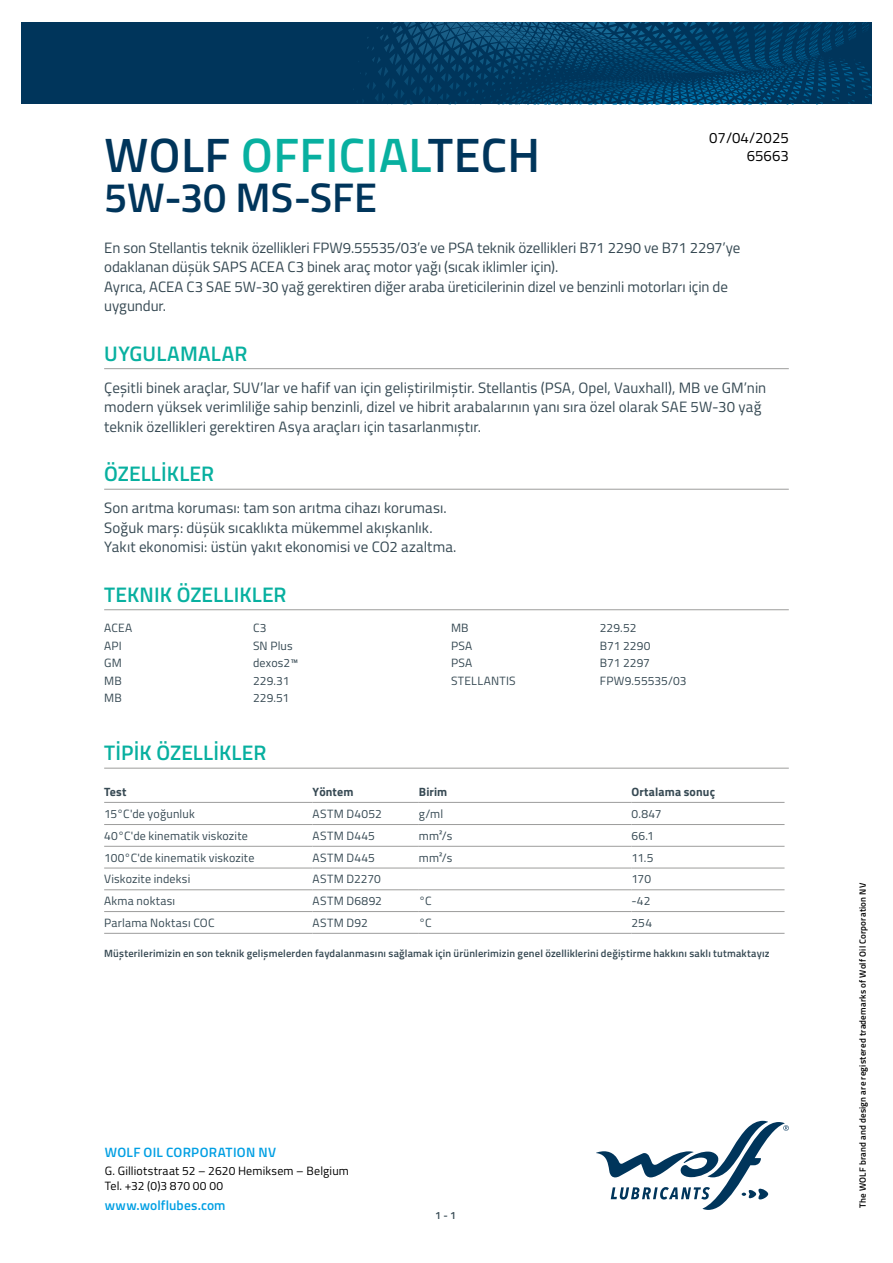
<style>
.page{position:relative;width:893px;height:1263px;background:#fff}
.page>*{position:absolute;margin:0;border:0;box-sizing:border-box;transform-origin:0 0}
.t1{font:600 48.3px "Titillium";letter-spacing:.01em;color:#00355b}
.t2{font:600 41.4px "Titillium";color:#00355b}
.t3{font:600 21px "Titillium";letter-spacing:.005em;color:#08b0a0}
.t4{font:15px/19.5px "Titillium";letter-spacing:.005em;color:#364953}
.t5{font:15px/18px "Titillium";color:#000;text-align:right}
.t6{font:600 13.5px "Titillium";letter-spacing:.015em;color:#009fe3}
.t7{font:12px "Titillium";letter-spacing:.015em;color:#364953}
.t8{font:12px/14.4px "Titillium";letter-spacing:.015em;color:#000}
.t9{font:700 12px "Titillium";letter-spacing:.015em;color:#364953}
.t10{font:600 10.5px "Titillium";letter-spacing:.02em;color:#364953}
.t11{font:600 9px "Titillium";letter-spacing:.025em;color:#000}
.s1{color:#08b0a0}
</style>
<div class="page">
<svg style="left:596px;top:1121px;width:193px;height:89px"></svg>
<svg style="left:21px;top:22px;width:851px;height:82px;fill:#00355b"></svg>
<hr style="left:104px;top:368px;width:685px;height:1px;background:#9d9d9c">
<hr style="left:104px;top:489px;width:685px;height:1px;background:#9d9d9c">
<hr style="left:104px;top:609px;width:685px;height:1px;background:#9d9d9c">
<hr style="left:104px;top:768px;width:685px;height:1px;background:#9d9d9c">
<hr style="left:104px;top:802px;width:209px;height:1px;background:#9d9d9c">
<hr style="left:313px;top:802px;width:106px;height:1px;background:#9d9d9c">
<hr style="left:419px;top:802px;width:212px;height:1px;background:#9d9d9c">
<hr style="left:631px;top:802px;width:153px;height:1px;background:#9d9d9c">
<hr style="left:104px;top:824px;width:209px;height:1px;background:#9d9d9c">
<hr style="left:313px;top:824px;width:106px;height:1px;background:#9d9d9c">
<hr style="left:419px;top:824px;width:212px;height:1px;background:#9d9d9c">
<hr style="left:631px;top:824px;width:153px;height:1px;background:#9d9d9c">
<hr style="left:104px;top:846px;width:209px;height:1px;background:#9d9d9c">
<hr style="left:313px;top:846px;width:106px;height:1px;background:#9d9d9c">
<hr style="left:419px;top:846px;width:212px;height:1px;background:#9d9d9c">
<hr style="left:631px;top:846px;width:153px;height:1px;background:#9d9d9c">
<hr style="left:104px;top:868px;width:209px;height:1px;background:#9d9d9c">
<hr style="left:313px;top:868px;width:106px;height:1px;background:#9d9d9c">
<hr style="left:419px;top:868px;width:212px;height:1px;background:#9d9d9c">
<hr style="left:631px;top:868px;width:153px;height:1px;background:#9d9d9c">
<hr style="left:104px;top:889px;width:209px;height:1px;background:#9d9d9c">
<hr style="left:313px;top:889px;width:106px;height:1px;background:#9d9d9c">
<hr style="left:419px;top:889px;width:212px;height:1px;background:#9d9d9c">
<hr style="left:631px;top:889px;width:153px;height:1px;background:#9d9d9c">
<hr style="left:104px;top:911px;width:209px;height:1px;background:#9d9d9c">
<hr style="left:313px;top:911px;width:106px;height:1px;background:#9d9d9c">
<hr style="left:419px;top:911px;width:212px;height:1px;background:#9d9d9c">
<hr style="left:631px;top:911px;width:153px;height:1px;background:#9d9d9c">
<hr style="left:104px;top:933px;width:209px;height:1px;background:#9d9d9c">
<hr style="left:313px;top:933px;width:106px;height:1px;background:#9d9d9c">
<hr style="left:419px;top:933px;width:212px;height:1px;background:#9d9d9c">
<hr style="left:631px;top:933px;width:153px;height:1px;background:#9d9d9c">
<p class="t5" style="left:709px;top:128px;width:81px">07/04/2025<br>65663</p>
<h1 class="t1" style="left:104px;top:118px;width:437px">WOLF <span class="s1">OFFICIAL</span>TECH</h1>
<h2 class="t2" style="left:104px;top:166px;width:274px">5W-30 MS-SFE</h2>
<p class="t4" style="left:104px;top:237px;width:638px">En son Stellantis teknik özellikleri FPW9.55535/03’e ve PSA teknik özellikleri B71 2290 ve B71 2297’ye odaklanan düşük SAPS ACEA C3 binek araç motor yağı (sıcak iklimler için).<br>Ayrıca, ACEA C3 SAE 5W-30 yağ gerektiren diğer araba üreticilerinin dizel ve benzinli motorları için de uygundur.</p>
<h3 class="t3" style="left:104px;top:337px;width:145px">UYGULAMALAR</h3>
<p class="t4" style="left:104px;top:377px;width:664px">Çeşitli binek araçlar, SUV’lar ve hafif van için geliştirilmiştir. Stellantis (PSA, Opel, Vauxhall), MB ve GM’nin modern yüksek verimliliğe sahip benzinli, dizel ve hibrit arabalarının yanı sıra özel olarak SAE 5W-30 yağ teknik özellikleri gerektiren Asya araçları için tasarlanmıştır.</p>
<h3 class="t3" style="left:104px;top:458px;width:111px">ÖZELLİKLER</h3>
<p class="t4" style="left:104px;top:498px;width:354px">Son arıtma koruması: tam son arıtma cihazı koruması.<br>Soğuk marş: düşük sıcaklıkta mükemmel akışkanlık.<br>Yakıt ekonomisi: üstün yakıt ekonomisi ve CO2 azaltma.</p>
<h3 class="t3" style="left:104px;top:578px;width:184px">TEKNIK ÖZELLIKLER</h3>
<p class="t7" style="left:104px;top:619px;width:30px">ACEA</p>
<p class="t7" style="left:253px;top:619px;width:15px">C3</p>
<p class="t7" style="left:104px;top:637px;width:19px">API</p>
<p class="t7" style="left:253px;top:637px;width:41px">SN Plus</p>
<p class="t7" style="left:104px;top:654px;width:19px">GM</p>
<p class="t7" style="left:253px;top:654px;width:47px">dexos2™</p>
<p class="t7" style="left:104px;top:672px;width:19px">MB</p>
<p class="t7" style="left:253px;top:672px;width:38px">229.31</p>
<p class="t7" style="left:104px;top:689px;width:19px">MB</p>
<p class="t7" style="left:253px;top:689px;width:38px">229.51</p>
<p class="t7" style="left:451px;top:619px;width:19px">MB</p>
<p class="t7" style="left:600px;top:619px;width:38px">229.52</p>
<p class="t7" style="left:451px;top:637px;width:23px">PSA</p>
<p class="t7" style="left:600px;top:637px;width:52px">B71 2290</p>
<p class="t7" style="left:451px;top:654px;width:23px">PSA</p>
<p class="t7" style="left:600px;top:654px;width:52px">B71 2297</p>
<p class="t7" style="left:451px;top:672px;width:66px">STELLANTIS</p>
<p class="t7" style="left:600px;top:672px;width:88px">FPW9.55535/03</p>
<h3 class="t3" style="left:104px;top:737px;width:164px">TİPİK ÖZELLİKLER</h3>
<p class="t9" style="left:104px;top:783px;width:24px">Test</p>
<p class="t9" style="left:313px;top:783px;width:42px">Yöntem</p>
<p class="t9" style="left:419px;top:783px;width:30px">Birim</p>
<p class="t9" style="left:631px;top:783px;width:85px">Ortalama sonuç</p>
<p class="t7" style="left:104px;top:805px;width:92px">15°C'de yoğunluk</p>
<p class="t7" style="left:313px;top:805px;width:71px">ASTM D4052</p>
<p class="t7" style="left:419px;top:805px;width:26px">g/ml</p>
<p class="t7" style="left:631px;top:805px;width:31px">0.847</p>
<p class="t7" style="left:104px;top:827px;width:145px">40°C'de kinematik viskozite</p>
<p class="t7" style="left:313px;top:827px;width:64px">ASTM D445</p>
<p class="t7" style="left:419px;top:827px;width:35px">mm²/s</p>
<p class="t7" style="left:631px;top:827px;width:24px">66.1</p>
<p class="t7" style="left:104px;top:849px;width:152px">100°C'de kinematik viskozite</p>
<p class="t7" style="left:313px;top:849px;width:64px">ASTM D445</p>
<p class="t7" style="left:419px;top:849px;width:35px">mm²/s</p>
<p class="t7" style="left:631px;top:849px;width:23px">11.5</p>
<p class="t7" style="left:104px;top:870px;width:88px">Viskozite indeksi</p>
<p class="t7" style="left:313px;top:870px;width:70px">ASTM D2270</p>
<p class="t7" style="left:631px;top:870px;width:21px">170</p>
<p class="t7" style="left:104px;top:892px;width:73px">Akma noktası</p>
<p class="t7" style="left:313px;top:892px;width:71px">ASTM D6892</p>
<p class="t7" style="left:419px;top:892px;width:14px">°C</p>
<p class="t7" style="left:631px;top:892px;width:20px">-42</p>
<p class="t7" style="left:104px;top:914px;width:112px">Parlama Noktası COC</p>
<p class="t7" style="left:313px;top:914px;width:57px">ASTM D92</p>
<p class="t7" style="left:419px;top:914px;width:14px">°C</p>
<p class="t7" style="left:631px;top:914px;width:22px">254</p>
<p class="t10" style="left:104px;top:946px;width:667px">Müşterilerimizin en son teknik gelişmelerden faydalanmasını sağlamak için ürünlerimizin genel özelliklerini değiştirme hakkını saklı tutmaktayız</p>
<p class="t6" style="left:105px;top:1142px;width:173px">WOLF OIL CORPORATION NV</p>
<p class="t8" style="left:105px;top:1163px;width:246px">G. Gilliotstraat 52 – 2620 Hemiksem – Belgium<br>Tel. +32 (0)3 870 00 00</p>
<p class="t6" style="left:105px;top:1195px;width:122px">www.wolflubes.com</p>
<p class="t10" style="left:435px;top:1207px;width:22px">1 - 1</p>
<p class="t11" style="left:856px;top:1208px;width:326px;rotate:-90deg">The WOLF brand and design are registered trademarks of Wolf Oil Corporation NV</p>
</div>
